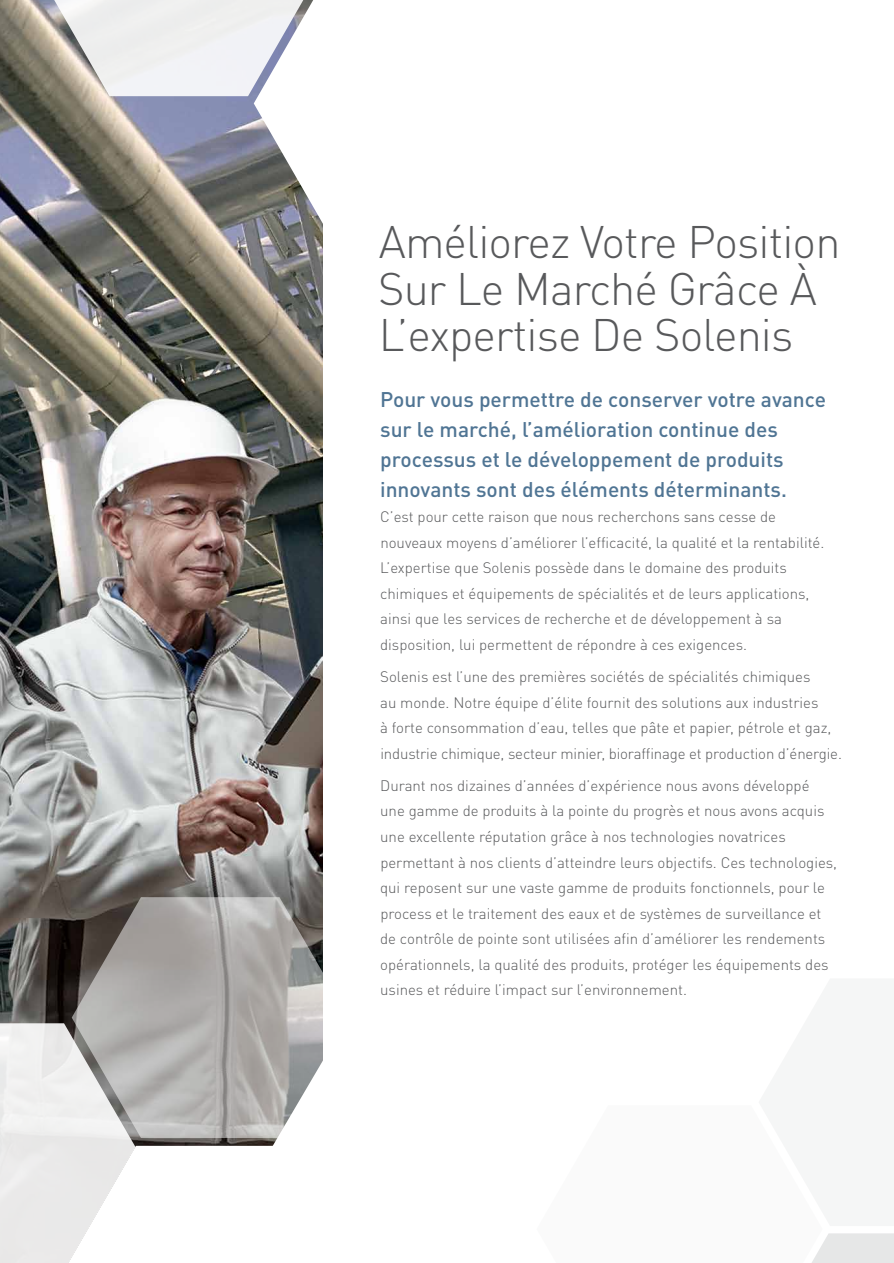
<style>
.page{position:relative;width:894px;height:1263px;background:#fff}
.page>*{position:absolute;margin:0;border:0;box-sizing:border-box;transform-origin:0 0}
.t1{font:300 45px/46.5px "DINOT";letter-spacing:-.02em;color:#58595b}
.t2{font:500 21px/30px "DINOT";color:#507594}
.t3{font:300 15px/25.5px "DINOT";color:#58595b}
</style>
<div class="page">
<img style="left:0;top:0;width:322px;height:1023px">
<svg style="left:254px;top:0;width:69px;height:224px"></svg>
<svg style="left:72px;top:897px;width:251px;height:126px"></svg>
<svg style="left:40px;top:0;width:277px;height:96px"></svg>
<svg style="left:0;top:1023px;width:323px;height:240px"></svg>
<svg style="left:812px;top:1233px;width:81px;height:30px"></svg>
<h1 class="t1" style="left:378px;top:218px;width:464px">Améliorez Votre Position<br>Sur Le Marché Grâce À<br>L’expertise De Solenis</h1>
<h2 class="t2" style="left:380px;top:384px;width:447px">Pour vous permettre de conserver votre avance sur le marché, l’amélioration continue des processus et le développement de produits innovants sont des éléments déterminants.</h2>
<p class="t3" style="left:380px;top:504px;width:445px">C’est pour cette raison que nous recherchons sans cesse de nouveaux moyens d’améliorer l’efficacité, la qualité et la rentabilité.<br>L’expertise que Solenis possède dans le domaine des produits chimiques et équipements de spécialités et de leurs applications, ainsi que les services de recherche et de développement à sa disposition, lui permettent de répondre à ces exigences.</p>
<p class="t3" style="left:380px;top:664px;width:463px">Solenis est l’une des premières sociétés de spécialités chimiques<br>au monde. Notre équipe d’élite fournit des solutions aux industries<br>à forte consommation d’eau, telles que pâte et papier, pétrole et gaz, industrie chimique, secteur minier, bioraffinage et production d’énergie.</p>
<p class="t3" style="left:380px;top:772px;width:458px">Durant nos dizaines d’années d’expérience nous avons développé une gamme de produits à la pointe du progrès et nous avons acquis une excellente réputation grâce à nos technologies novatrices permettant à nos clients d’atteindre leurs objectifs. Ces technologies, qui reposent sur une vaste gamme de produits fonctionnels, pour le process et le traitement des eaux et de systèmes de surveillance et de contrôle de pointe sont utilisées afin d’améliorer les rendements opérationnels, la qualité des produits, protéger les équipements des usines et réduire l’impact sur l’environnement.</p>
</div>
